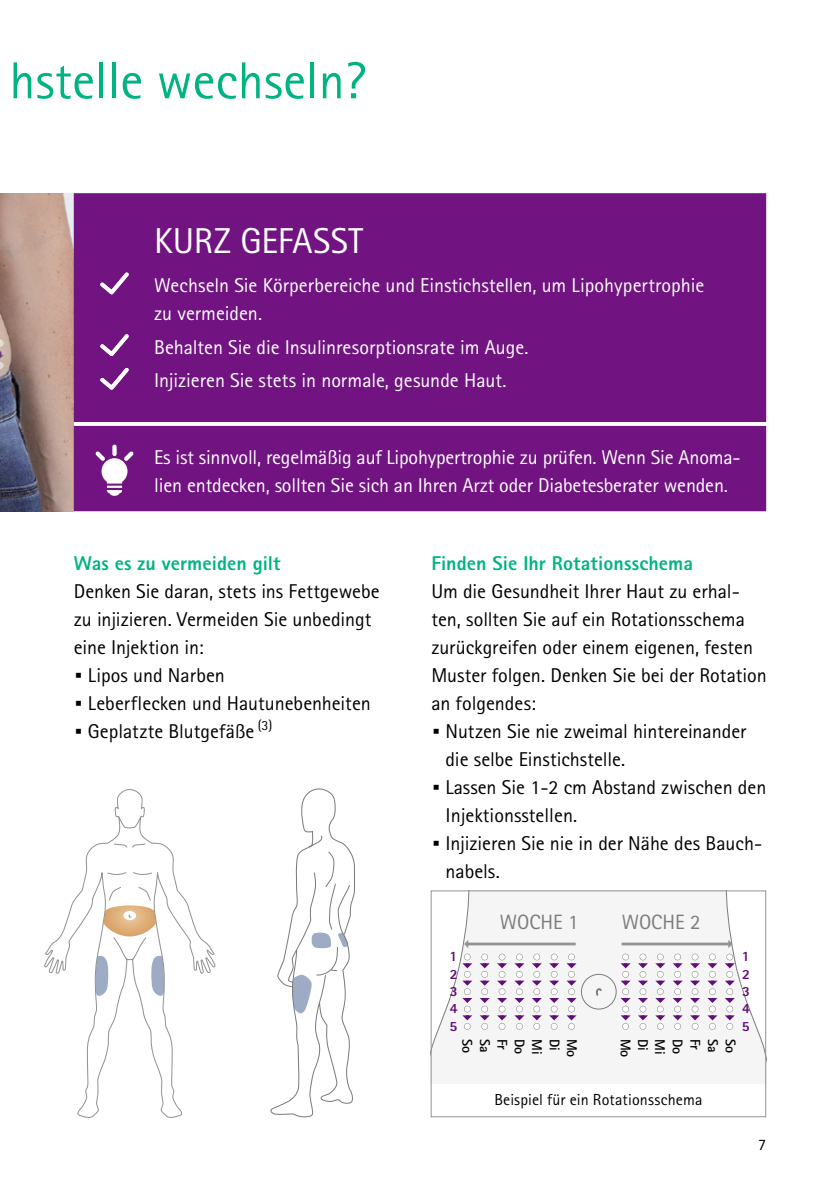
<style>
.page{position:relative;width:840px;height:1191px;background:#fff}
.page>*{position:absolute;margin:0;border:0;box-sizing:border-box;transform-origin:0 0}
.t1{font:52px "Rotis Sans Serif Pro";color:#00b482}
.t2{font:36px "Rotis Sans Serif Pro";color:#fff}
.t3{font:20.8px "Rotis Sans Serif W1 G";color:#7c7c7c}
.t4{font:20px/28px "Rotis Sans Serif Pro";color:#000}
.t5{font:20px/28px "Rotis Sans Serif Pro";letter-spacing:-.01em;color:#fff}
.t6{font:800 20px "Rotis Sans Serif Pro";letter-spacing:.005em;color:#00b482}
.t7{font:16px "Rotis Sans Serif Pro";letter-spacing:.01em;color:#000}
.t8{font:700 14.2px "Rotis Sans Serif W1 G";color:#000}
.t9{font:800 14.2px/17.4px "Rotis Sans Serif W1 G";color:#600e78;text-align:justify}
.s1{font-weight:800;font-size:40px}
</style>
<div class="page">
<img style="left:0;top:193px;width:74px;height:318px">
<svg style="left:432px;top:892px;width:331px;height:157px"></svg>
<svg style="left:593px;top:987px;width:9px;height:10px"></svg>
<div style="left:581px;top:974px;width:35px;height:35px;border:1px solid #7c7c7c;border-radius:50%"></div>
<svg style="left:707px;top:953px;width:10px;height:76px"></svg>
<svg style="left:689px;top:953px;width:10px;height:76px"></svg>
<svg style="left:672px;top:953px;width:10px;height:76px"></svg>
<svg style="left:655px;top:953px;width:10px;height:76px"></svg>
<svg style="left:637px;top:953px;width:10px;height:76px"></svg>
<svg style="left:620px;top:953px;width:10px;height:76px"></svg>
<svg style="left:566px;top:953px;width:10px;height:76px"></svg>
<svg style="left:549px;top:953px;width:10px;height:76px"></svg>
<svg style="left:531px;top:953px;width:10px;height:76px"></svg>
<svg style="left:514px;top:953px;width:10px;height:76px"></svg>
<svg style="left:497px;top:953px;width:10px;height:76px"></svg>
<svg style="left:479px;top:953px;width:10px;height:76px"></svg>
<hr style="left:621px;top:942px;width:107px;height:3px;background:#939393">
<svg style="left:724px;top:939px;width:10px;height:90px"></svg>
<hr style="left:467px;top:942px;width:108px;height:3px;background:#939393">
<svg style="left:462px;top:939px;width:10px;height:90px"></svg>
<div style="left:430px;top:890px;width:335px;height:227px;border:1px solid #939393"></div>
<div style="left:74px;top:426px;width:691px;height:85px;background:#711482"></div>
<svg style="left:95px;top:444px;width:38px;height:52px"></svg>
<div style="left:74px;top:194px;width:691px;height:227px;background:#711482"></div>
<svg style="left:100px;top:272px;width:29px;height:23px"></svg>
<svg style="left:100px;top:334px;width:29px;height:22px"></svg>
<svg style="left:100px;top:367px;width:29px;height:23px"></svg>
<div style="left:74px;top:193px;width:691px;height:229px;border:1px solid #711482"></div>
<svg style="left:270px;top:788px;width:85px;height:330px"></svg>
<svg style="left:44px;top:789px;width:171px;height:329px"></svg>
<h1 class="t1" style="left:9px;top:50px;width:358px">hstelle wechseln?</h1>
<h2 class="t2" style="left:154px;top:219px;width:210px">KURZ GEFASST</h2>
<p class="t5" style="left:154px;top:271px;width:551px">Wechseln Sie Körperbereiche und Einstichstellen, um Lipohypertrophie zu vermeiden.</p>
<p class="t5" style="left:154px;top:330px;width:375px;line-height:33.6px">Behalten Sie die Insulinresorptionsrate im Auge.<br>Injizieren Sie stets in normale, gesunde Haut.</p>
<p class="t5" style="left:154px;top:444px;width:587px">Es ist sinnvoll, regelmäßig auf Lipohypertrophie zu prüfen. Wenn Sie Anoma&shy;lien entdecken, sollten Sie sich an Ihren Arzt oder Diabetesberater wenden.</p>
<p class="t6" style="left:74px;top:550px;width:208px">Was es zu vermeiden gilt</p>
<p class="t4" style="left:74px;top:577px;width:307px">Denken Sie daran, stets ins Fettgewebe zu injizieren. Vermeiden Sie unbedingt eine Injektion in:<br><span class="s1">·</span> Lipos und Narben<br><span class="s1">·</span> Leberflecken und Hautunebenheiten <span class="s1">·</span> Geplatzte Blutgefäße <sup>(3)</sup></p>
<p class="t6" style="left:431px;top:550px;width:263px">Finden Sie Ihr Rotationsschema</p>
<p class="t4" style="left:431px;top:577px;width:310px">Um die Gesundheit Ihrer Haut zu erhal-</p>
<p class="t4" style="left:431px;top:605px;width:315px">ten, sollten Sie auf ein Rotationsschema</p>
<p class="t4" style="left:431px;top:633px;width:323px">zurückgreifen oder einem eigenen, festen</p>
<p class="t4" style="left:431px;top:661px;width:337px">Muster folgen. Denken Sie bei der Rotation</p>
<p class="t4" style="left:431px;top:689px;width:106px">an folgendes:</p>
<p class="t4" style="left:431px;top:717px;width:316px"><span class="s1">·</span> Nutzen Sie nie zweimal hintereinander</p>
<p class="t4" style="left:445px;top:745px;width:181px">die selbe Einstichstelle.</p>
<p class="t4" style="left:431px;top:773px;width:336px"><span class="s1">·</span> Lassen Sie 1-2 cm Abstand zwischen den</p>
<p class="t4" style="left:445px;top:801px;width:133px">Injektionsstellen.</p>
<p class="t4" style="left:431px;top:829px;width:332px"><span class="s1">·</span> Injizieren Sie nie in der Nähe des Bauch-</p>
<p class="t4" style="left:445px;top:857px;width:56px">nabels.</p>
<p class="t3" style="left:499px;top:910px;width:80px">WOCHE 1</p>
<p class="t3" style="left:621px;top:910px;width:80px">WOCHE 2</p>
<p class="t9" style="left:449px;top:947px;width:10px">1<br>2<br>3<br>4<br>5</p>
<p class="t9" style="left:741px;top:947px;width:10px">1<br>2<br>3<br>4<br>5</p>
<p class="t8" style="left:476px;top:1038px;width:16px;rotate:90deg">So</p>
<p class="t8" style="left:493px;top:1038px;width:15px;rotate:90deg">Sa</p>
<p class="t8" style="left:511px;top:1038px;width:13px;rotate:90deg">Fr</p>
<p class="t8" style="left:528px;top:1039px;width:17px;rotate:90deg">Do</p>
<p class="t8" style="left:545px;top:1039px;width:17px;rotate:90deg">Mi</p>
<p class="t8" style="left:563px;top:1038px;width:14px;rotate:90deg">Di</p>
<p class="t8" style="left:580px;top:1038px;width:20px;rotate:90deg">Mo</p>
<p class="t8" style="left:634px;top:1038px;width:20px;rotate:90deg">Mo</p>
<p class="t8" style="left:651px;top:1038px;width:14px;rotate:90deg">Di</p>
<p class="t8" style="left:668px;top:1039px;width:17px;rotate:90deg">Mi</p>
<p class="t8" style="left:686px;top:1039px;width:17px;rotate:90deg">Do</p>
<p class="t8" style="left:703px;top:1038px;width:13px;rotate:90deg">Fr</p>
<p class="t8" style="left:721px;top:1038px;width:15px;rotate:90deg">Sa</p>
<p class="t8" style="left:739px;top:1038px;width:16px;rotate:90deg">So</p>
<p class="t7" style="left:494px;top:1090px;width:209px">Beispiel für ein Rotationsschema</p>
<p class="t7" style="left:757px;top:1134px;width:9px">7</p>
</div>
